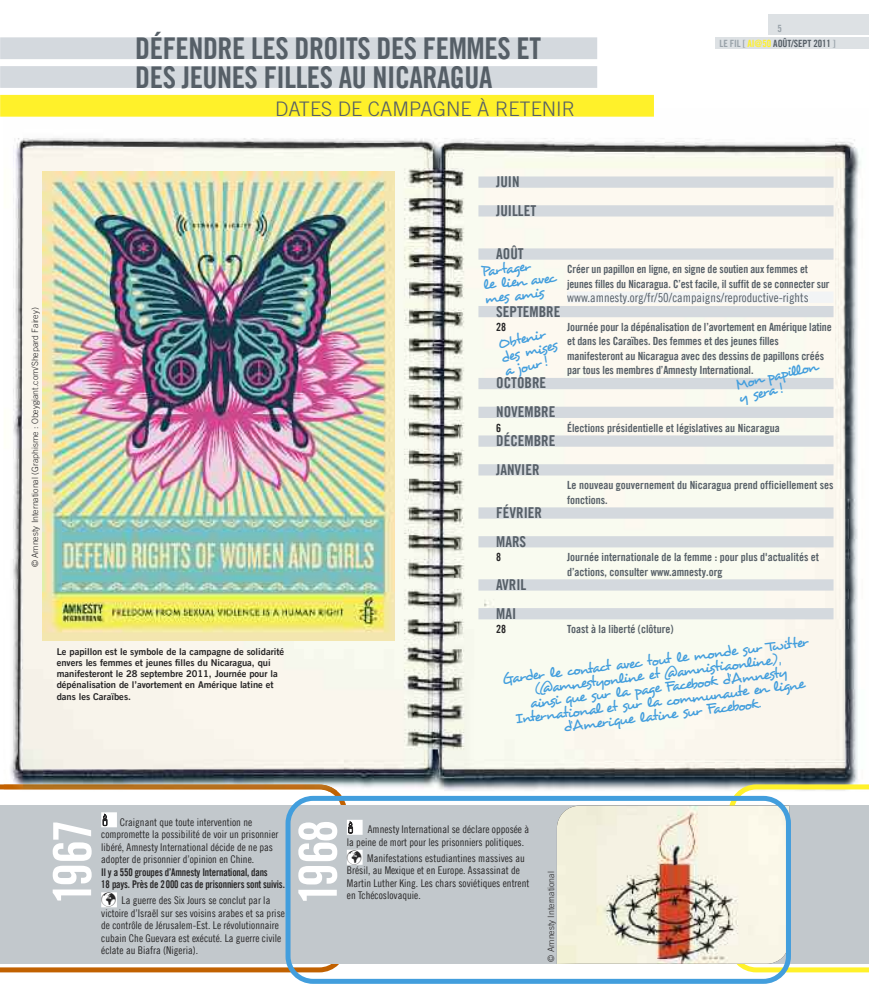
<style>
.page{position:relative;width:869px;height:993px;background:#fff}
.page>*{position:absolute;margin:0;border:0;box-sizing:border-box;transform-origin:0 0}
.t1{font:52.5px "Amnesty Trade Gothic Bd Cn 20";letter-spacing:-.05em;color:#fff}
.t2{font:30px/28.8px "Amnesty Trade Gothic Bd Cn 20";letter-spacing:-.015em;color:#565f67}
.t3{font:300 20px "Amnesty Trade Gothic";color:#565f67}
.t4{font:15px/13.8px "Desyrel";color:#429edd}
.t5{font:15px/28.8px "Amnesty Trade Gothic Bd Cn 20";color:#565f67}
.t6{font:12.5px "Amnesty Trade Gothic Cn 18";color:#565f67}
.t7{font:11.25px/14.4px "Amnesty Trade Gothic Bd Cn 20";letter-spacing:-.01em;color:#565f67}
.t8{font:11.25px "Amnesty Trade Gothic Bd Cn 20";color:#272627}
.t9{font:10.62px/12.5px "Amnesty Trade Gothic Cn 18";color:#272627}
.t10{font:10.62px/12.5px "Amnesty Trade Gothic Bd Cn 20";letter-spacing:-.015em;color:#272627;scale:.93 1}
.t11{font:10px/14.2px "Amnesty Trade Gothic Bd Cn 20";letter-spacing:-.01em;color:#565f67;text-align:center}
.t12{font:9.38px/11.2px "Amnesty Trade Gothic Bd 2";color:#272627}
.t13{font:300 8.75px "Amnesty Trade Gothic";color:#272627}
.s1{color:#9aa3aa}
.s2{color:#fff12a}
</style>
<div class="page">
<svg style="left:0;top:784px;width:341px;height:188px"></svg>
<div style="left:0;top:805px;width:868px;height:158px;background:#c2c8cc"></div>
<img style="left:10px;top:108px;width:851px;height:683px">
<img style="left:4px;top:784px;width:333px;height:7px">
<div style="left:478px;top:176px;width:355px;height:12px;background:#d4d9de"></div>
<div style="left:478px;top:205px;width:355px;height:11px;background:#d4d9de"></div>
<div style="left:478px;top:248px;width:355px;height:11px;background:#d4d9de"></div>
<div style="left:567px;top:291px;width:266px;height:12px;background:#f2f4f5"></div>
<div style="left:478px;top:306px;width:355px;height:11px;background:#d4d9de"></div>
<div style="left:478px;top:378px;width:355px;height:11px;background:#d4d9de"></div>
<div style="left:478px;top:406px;width:355px;height:12px;background:#d4d9de"></div>
<div style="left:478px;top:435px;width:355px;height:11px;background:#d4d9de"></div>
<div style="left:478px;top:464px;width:355px;height:11px;background:#d4d9de"></div>
<div style="left:478px;top:507px;width:355px;height:11px;background:#d4d9de"></div>
<div style="left:478px;top:536px;width:355px;height:11px;background:#d4d9de"></div>
<div style="left:478px;top:579px;width:355px;height:11px;background:#d4d9de"></div>
<div style="left:478px;top:608px;width:355px;height:11px;background:#d4d9de"></div>
<div style="left:0;top:37px;width:597px;height:22px;background:#d4d9de"></div>
<div style="left:0;top:66px;width:597px;height:22px;background:#d4d9de"></div>
<div style="left:0;top:95px;width:653px;height:22px;background:#fff12a"></div>
<img style="left:43px;top:171px;width:351px;height:469px">
<div style="left:768px;top:14px;width:100px;height:20px;background:#dde1e4"></div>
<div style="left:715px;top:37px;width:153px;height:12px;background:#dde1e4"></div>
<svg style="left:728px;top:784px;width:140px;height:188px"></svg>
<div style="left:101px;top:812px;width:16px;height:15px;background:#fff"></div>
<div style="left:101px;top:892px;width:16px;height:15px;background:#fff"></div>
<svg style="left:285px;top:795px;width:505px;height:188px"></svg>
<svg style="left:348px;top:821px;width:4px;height:11px"></svg>
<h2 class="t2" style="left:135px;top:33px;width:407px">DÉFENDRE LES DROITS DES FEMMES ET<br>DES JEUNES FILLES AU NICARAGUA</h2>
<h3 class="t3" style="left:275px;top:97px;width:301px">DATES DE CAMPAGNE À RETENIR</h3>
<p class="t11" style="left:719px;top:21px;width:118px"><span class="s1">5<br>LE FIL [</span> <span class="s2">AI@50</span> AOûT/SEPT 2011 <span class="s1">]</span></p>
<p class="t13" style="left:30px;top:567px;width:261px;rotate:-90deg">© Amnesty International (Graphisme : Obeygiant.com/Shepard Fairey)</p>
<p class="t12" style="left:57px;top:645px;width:229px">Le papillon est le symbole de la campagne de solidarité envers les femmes et jeunes filles du Nicaragua, qui manifesteront le 28 septembre 2011, Journée pour la dépénalisation de l’avortement en Amérique latine et dans les Caraïbes.</p>
<h3 class="t5" style="left:496px;top:167px;width:42px">JUIN<br>JUILLET</h3>
<h3 class="t5" style="left:496px;top:239px;width:29px">AOûT</h3>
<h3 class="t4" style="left:480px;top:265px;width:76px;rotate:-6deg">Partager<br>le lien avec mes amis</h3>
<p class="t7" style="left:567px;top:262px;width:264px">Créer un papillon en ligne, en signe de soutien aux femmes et jeunes filles du Nicaragua. C’est facile, il suffit de se connecter sur</p>
<p class="t6" style="left:567px;top:290px;width:243px">www.amnesty.org/fr/50/campaigns/reproductive-rights</p>
<h3 class="t5" style="left:496px;top:296px;width:66px">SEPTEMBRE</h3>
<p class="t8" style="left:496px;top:320px;width:11px">28</p>
<p class="t7" style="left:567px;top:319px;width:266px">Journée pour la dépénalisation de l’avortement en Amérique latine et dans les Caraïbes. Des femmes et des jeunes filles manifesteront au Nicaragua avec des dessins de papillons créés par tous les membres d’Amnesty International.</p>
<h3 class="t5" style="left:496px;top:368px;width:61px">OCTOBRE<br>NOVEMBRE</h3>
<p class="t8" style="left:496px;top:420px;width:6px">6</p>
<p class="t7" style="left:567px;top:420px;width:214px">Élections présidentielle et législatives au Nicaragua</p>
<h3 class="t5" style="left:496px;top:426px;width:61px">DÉCEMBRE<br>JANVIER</h3>
<p class="t7" style="left:567px;top:477px;width:268px">Le nouveau gouvernement du Nicaragua prend officiellement ses fonctions.</p>
<h3 class="t5" style="left:496px;top:498px;width:47px">FÉVRIER<br>MARS</h3>
<p class="t8" style="left:496px;top:550px;width:6px">8</p>
<p class="t7" style="left:567px;top:549px;width:253px">Journée internationale de la femme : pour plus d'actualités et d’actions, consulter www.amnesty.org</p>
<h3 class="t5" style="left:496px;top:569px;width:32px">AVRIL<br>MAI</h3>
<p class="t8" style="left:496px;top:622px;width:11px">28</p>
<p class="t7" style="left:567px;top:621px;width:108px">Toast à la liberté (clôture)</p>
<h3 class="t4" style="left:496px;top:338px;width:59px;rotate:-13deg">Obtenir des mises a jour !</h3>
<h3 class="t4" style="left:733px;top:378px;width:85px;rotate:-13deg">Mon papillon y sera !</h3>
<h3 class="t4" style="left:501px;top:672px;width:310px;text-align:center;rotate:-7deg">Garder le contact avec tout le monde sur Twitter (@amnestyonline et @amnistiaonline),<br>ainsi que sur la page Facebook d’Amnesty International et sur la communaute en ligne d’Amerique latine sur Facebook.</h3>
<p class="t9" style="left:101px;top:815px;width:179px;text-indent:19px">Craignant que toute intervention ne compromette la possibilité de voir un prisonnier libéré, Amnesty International décide de ne pas adopter de prisonnier d’opinion en Chine.</p>
<p class="t10" style="left:101px;top:865px;width:199px">Il y a 550 groupes d’Amnesty International, dans<br>18 pays. Près de 2000 cas de prisonniers sont suivis.</p>
<p class="t9" style="left:101px;top:893px;width:185px">✓ La guerre des six Jours se conclut par la victoire d’Israël sur ses voisins arabes et sa prise de contrôle de Jérusalem-est. Le révolutionnaire cubain Che Guevara est exécuté. La guerre civile éclate au biafra (Nigeria).</p>
<h1 class="t1" style="left:40px;top:904px;width:87px;rotate:-90deg">1967</h1>
<h1 class="t1" style="left:285px;top:904px;width:87px;rotate:-90deg">1968</h1>
<p class="t9" style="left:347px;top:822px;width:184px;text-indent:21px">Amnesty International se déclare opposée à la peine de mort pour les prisonniers politiques.</p>
<p class="t9" style="left:347px;top:851px;width:184px">✓ manifestations estudiantines massives au brésil, au mexique et en europe. Assassinat de martin Luther King. Les chars soviétiques entrent en tchécoslovaquie.</p>
<p class="t13" style="left:545px;top:961px;width:92px;rotate:-90deg">© Amnesty International</p>
</div>
